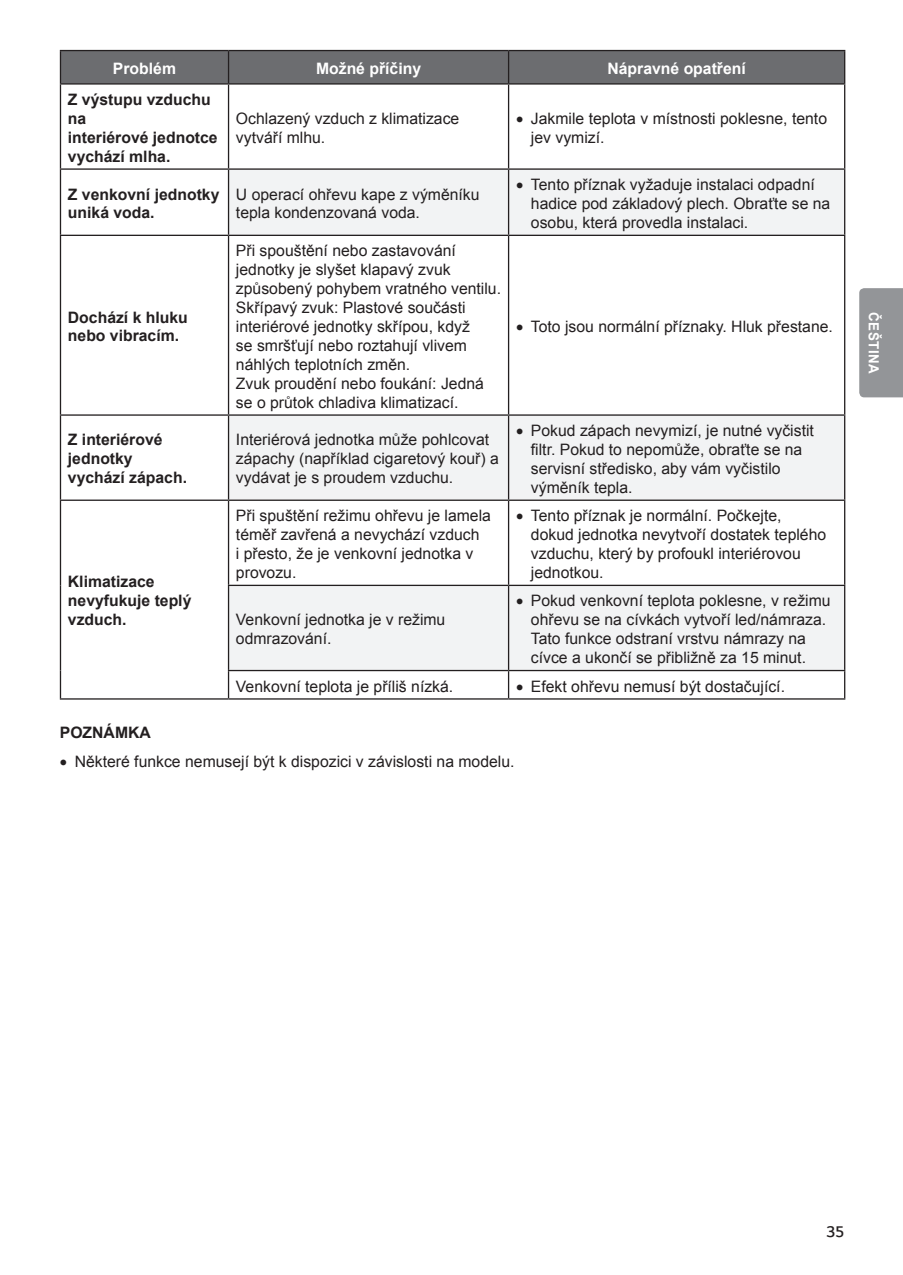
<style>
.page{position:relative;width:903px;height:1275px;background:#fff}
.page>*{position:absolute;margin:0;border:0;box-sizing:border-box;transform-origin:0 0}
.t1{font:300 17.5px "LG Smart";color:#231f20}
.cella_layout{font:15.75px/18.9px "Arial";color:#231f20}
.cella_layout-2{font:700 15.75px/18.9px "Arial";color:#231f20}
.cella_layout-3{font:700 15.75px "Arial";color:#fff}
.t2{font:700 14px "Arial";letter-spacing:.035em;color:#fff;scale:.95 1}
</style>
<div class="page">
<div style="left:859px;top:288px;width:43px;height:109px;background:#939598"></div>
<div style="left:61px;top:51px;width:782px;height:32px;background:#6c6d70"></div>
<svg style="left:61px;top:85px;width:167px;height:613px"></svg>
<svg style="left:61px;top:170px;width:167px;height:329px"></svg>
<svg style="left:229px;top:170px;width:614px;height:499px"></svg>
<hr style="left:60px;top:50px;width:168px;height:1px;background:#231f20">
<hr style="left:60px;top:51px;width:1px;height:32px;background:#231f20">
<hr style="left:228px;top:50px;width:280px;height:1px;background:#231f20">
<hr style="left:228px;top:51px;width:1px;height:32px;background:#231f20">
<hr style="left:508px;top:50px;width:337px;height:1px;background:#231f20">
<hr style="left:507px;top:51px;width:2px;height:32px;background:#231f20">
<hr style="left:843px;top:51px;width:2px;height:32px;background:#231f20">
<hr style="left:60px;top:83px;width:168px;height:2px;background:#231f20">
<hr style="left:60px;top:85px;width:1px;height:83px;background:#231f20">
<hr style="left:228px;top:83px;width:280px;height:2px;background:#231f20">
<hr style="left:228px;top:85px;width:1px;height:83px;background:#231f20">
<hr style="left:508px;top:83px;width:337px;height:2px;background:#231f20">
<hr style="left:507px;top:85px;width:2px;height:83px;background:#231f20">
<hr style="left:843px;top:85px;width:2px;height:83px;background:#231f20">
<hr style="left:60px;top:168px;width:168px;height:2px;background:#231f20">
<hr style="left:60px;top:170px;width:1px;height:65px;background:#231f20">
<hr style="left:228px;top:168px;width:280px;height:2px;background:#231f20">
<hr style="left:228px;top:170px;width:1px;height:65px;background:#231f20">
<hr style="left:508px;top:168px;width:337px;height:2px;background:#231f20">
<hr style="left:507px;top:170px;width:2px;height:65px;background:#231f20">
<hr style="left:843px;top:170px;width:2px;height:65px;background:#231f20">
<hr style="left:60px;top:235px;width:168px;height:1px;background:#231f20">
<hr style="left:60px;top:236px;width:1px;height:178px;background:#231f20">
<hr style="left:228px;top:235px;width:280px;height:1px;background:#231f20">
<hr style="left:228px;top:236px;width:1px;height:178px;background:#231f20">
<hr style="left:508px;top:235px;width:337px;height:1px;background:#231f20">
<hr style="left:507px;top:236px;width:2px;height:178px;background:#231f20">
<hr style="left:843px;top:236px;width:2px;height:178px;background:#231f20">
<hr style="left:60px;top:414px;width:168px;height:1px;background:#231f20">
<hr style="left:60px;top:415px;width:1px;height:84px;background:#231f20">
<hr style="left:228px;top:414px;width:280px;height:1px;background:#231f20">
<hr style="left:228px;top:415px;width:1px;height:84px;background:#231f20">
<hr style="left:508px;top:414px;width:337px;height:1px;background:#231f20">
<hr style="left:507px;top:415px;width:2px;height:84px;background:#231f20">
<hr style="left:843px;top:415px;width:2px;height:84px;background:#231f20">
<hr style="left:60px;top:499px;width:168px;height:2px;background:#231f20">
<hr style="left:60px;top:501px;width:1px;height:84px;background:#231f20">
<hr style="left:60px;top:585px;width:1px;height:85px;background:#231f20">
<svg style="left:60px;top:670px;width:1px;height:28px"></svg>
<hr style="left:60px;top:698px;width:168px;height:1px;background:#231f20">
<hr style="left:228px;top:499px;width:280px;height:2px;background:#231f20">
<hr style="left:228px;top:501px;width:1px;height:83px;background:#231f20">
<hr style="left:508px;top:499px;width:337px;height:2px;background:#231f20">
<hr style="left:507px;top:501px;width:2px;height:83px;background:#231f20">
<hr style="left:843px;top:501px;width:2px;height:83px;background:#231f20">
<hr style="left:228px;top:584px;width:280px;height:2px;background:#231f20">
<hr style="left:228px;top:586px;width:1px;height:83px;background:#231f20">
<hr style="left:508px;top:584px;width:337px;height:2px;background:#231f20">
<hr style="left:507px;top:586px;width:2px;height:83px;background:#231f20">
<hr style="left:843px;top:586px;width:2px;height:83px;background:#231f20">
<hr style="left:228px;top:669px;width:280px;height:2px;background:#231f20">
<svg style="left:228px;top:671px;width:1px;height:27px"></svg>
<hr style="left:228px;top:698px;width:280px;height:1px;background:#231f20">
<hr style="left:508px;top:669px;width:337px;height:2px;background:#231f20">
<hr style="left:507px;top:671px;width:2px;height:27px;background:#231f20">
<hr style="left:843px;top:671px;width:2px;height:27px;background:#231f20">
<hr style="left:508px;top:698px;width:337px;height:1px;background:#231f20">
<p class="cella_layout-3" style="left:113px;top:57px;width:65px">Problém</p>
<p class="cella_layout-3" style="left:316px;top:57px;width:107px">Možné příčiny</p>
<p class="cella_layout-3" style="left:607px;top:57px;width:140px">Nápravné opatření</p>
<p class="cella_layout-2" style="left:68px;top:90px;width:151px">Z výstupu vzduchu na<br>interiérové jednotce vychází mlha.</p>
<p class="cella_layout" style="left:236px;top:109px;width:225px">Ochlazený vzduch z klimatizace vytváří mlhu.</p>
<p class="cella_layout" style="left:530px;top:109px;width:297px;text-indent:-15px">• Jakmile teplota v místnosti poklesne, tento jev vymizí.</p>
<p class="cella_layout-2" style="left:68px;top:185px;width:153px">Z venkovní jednotky uniká voda.</p>
<p class="cella_layout" style="left:236px;top:184px;width:245px">U operací ohřevu kape z výměníku tepla kondenzovaná voda.</p>
<p class="cella_layout" style="left:530px;top:175px;width:301px;text-indent:-15px">• Tento příznak vyžaduje instalaci odpadní hadice pod základový plech. Obraťte se na osobu, která provedla instalaci.</p>
<p class="cella_layout-2" style="left:68px;top:307px;width:121px">Dochází k hluku nebo vibracím.</p>
<p class="cella_layout" style="left:236px;top:241px;width:266px">Při spouštění nebo zastavování jednotky je slyšet klapavý zvuk způsobený pohybem vratného ventilu.<br>Skřípavý zvuk: Plastové součásti interiérové jednotky skřípou, když<br>se smršťují nebo roztahují vlivem náhlých teplotních změn.<br>Zvuk proudění nebo foukání: Jedná se o průtok chladiva klimatizací.</p>
<p class="cella_layout" style="left:516px;top:317px;width:318px">• Toto jsou normální příznaky. Hluk přestane.</p>
<p class="cella_layout-2" style="left:68px;top:430px;width:121px">Z interiérové jednotky vychází zápach.</p>
<p class="cella_layout" style="left:236px;top:430px;width:264px">Interiérová jednotka může pohlcovat zápachy (například cigaretový kouř) a vydávat je s proudem vzduchu.</p>
<p class="cella_layout" style="left:530px;top:421px;width:284px;text-indent:-15px">• Pokud zápach nevymizí, je nutné vyčistit filtr. Pokud to nepomůže, obraťte se na servisní středisko, aby vám vyčistilo výměník tepla.</p>
<p class="cella_layout-2" style="left:68px;top:572px;width:125px">Klimatizace nevyfukuje teplý vzduch.</p>
<p class="cella_layout" style="left:236px;top:506px;width:256px">Při spuštění režimu ohřevu je lamela téměř zavřená a nevychází vzduch<br>i přesto, že je venkovní jednotka v provozu.</p>
<p class="cella_layout" style="left:530px;top:506px;width:297px;text-indent:-15px">• Tento příznak je normální. Počkejte, dokud jednotka nevytvoří dostatek teplého vzduchu, který by profoukl interiérovou jednotkou.</p>
<p class="cella_layout" style="left:236px;top:610px;width:211px">Venkovní jednotka je v režimu odmrazování.</p>
<p class="cella_layout" style="left:530px;top:591px;width:301px;text-indent:-15px">• Pokud venkovní teplota poklesne, v režimu ohřevu se na cívkách vytvoří led/námraza.<br>Tato funkce odstraní vrstvu námrazy na cívce a ukončí se přibližně za 15 minut.</p>
<p class="cella_layout" style="left:236px;top:676px;width:219px">Venkovní teplota je příliš nízká.</p>
<p class="cella_layout" style="left:516px;top:676px;width:270px">• Efekt ohřevu nemusí být dostačující.</p>
<p class="cella_layout-2" style="left:60px;top:723px;width:92px">POZNÁMKA</p>
<p class="cella_layout" style="left:60px;top:752px;width:456px">• Některé funkce nemusejí být k dispozici v závislosti na modelu.</p>
<p class="t2" style="left:883px;top:312px;width:66px;rotate:90deg">ČEŠTINA</p>
<p class="t1" style="left:825px;top:1221px;width:20px">35</p>
</div>
